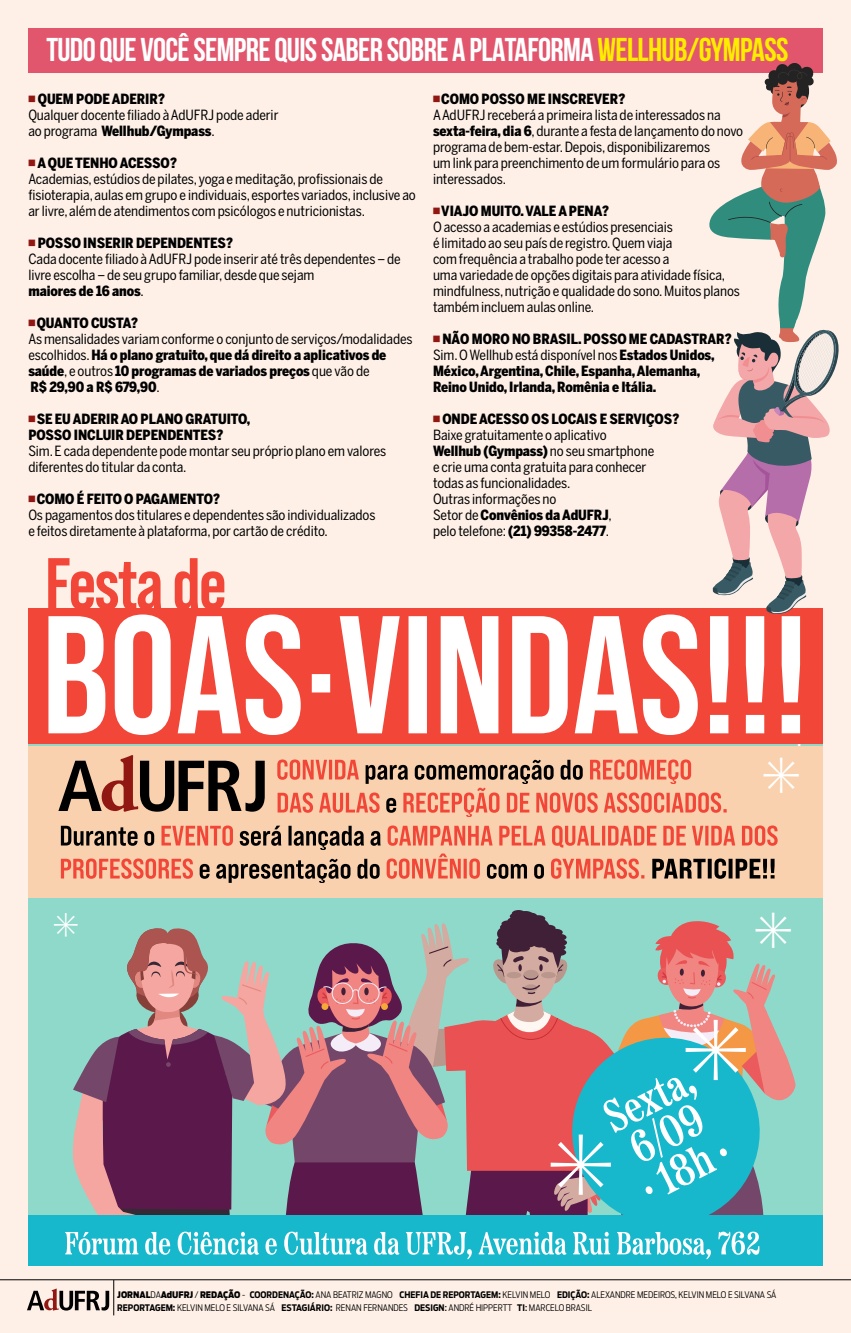
<style>
.page{position:relative;width:851px;height:1333px;background:#fff}
.page>*{position:absolute;margin:0;border:0;box-sizing:border-box;transform-origin:0 0}
.t1{font:700 33px "Bebas Neue";letter-spacing:-.02em;color:#fff}
.t2{font:14px/16px "Benton Sans Cond";letter-spacing:-.005em;color:#000}
.t3{font:900 14px/16px "Benton Sans Cond";letter-spacing:-.005em;color:#000}
.t4{font:300 9px/13px "Antenna Cond";color:#000}
.s1{color:#ffed00}
.s2{font-weight:900}
.s3{font-weight:400}
.s4{font-weight:700}
.s5{font-weight:500}
</style>
<div class="page">
<div style="left:0;top:0;width:850px;height:1332px;background:#fef0e7"></div>
<hr style="left:0;top:1279px;width:850px;height:1px;background:#000">
<svg style="left:27px;top:1288px;width:82px;height:22px"></svg>
<hr style="left:113px;top:1279px;width:1px;height:36px;background:#000">
<div style="left:28px;top:730px;width:794px;height:484px;background:#8fd9cb"></div>
<svg style="left:511px;top:910px;width:14px;height:6px"></svg>
<div style="left:28px;top:1214px;width:794px;height:51px;background:#18b8cc"></div>
<div style="left:28px;top:608px;width:794px;height:135px;background:#f24738"></div>
<svg style="left:48px;top:614px;width:752px;height:121px"></svg>
<div style="left:28px;top:746px;width:794px;height:151px;background:#f9d1ae"></div>
<svg style="left:48px;top:558px;width:176px;height:50px"></svg>
<div style="left:28px;top:28px;width:794px;height:44px;background:#e1566d"></div>
<svg style="left:709px;top:64px;width:129px;height:550px"></svg>
<svg style="left:48px;top:672px;width:39px;height:46px"></svg>
<svg style="left:223px;top:672px;width:49px;height:40px"></svg>
<svg style="left:397px;top:672px;width:23px;height:24px"></svg>
<svg style="left:41px;top:743px;width:775px;height:140px"></svg>
<svg style="left:54px;top:912px;width:741px;height:348px"></svg>
<h1 class="t1" style="left:46px;top:31px;width:743px">TUDO QUE VOCÊ SEMPRE QUIS SABER SOBRE A PLATAFORMA <span class="s1">WELLHUB/GYMPASS</span></h1>
<p class="t2" style="left:28px;top:90px;width:251px"><sup>■</sup> <span class="s2">QUEM PODE ADERIR?<br></span>Qualquer docente filiado à AdUFRJ pode aderir ao programa <span class="s2">Wellhub/Gympass</span>.</p>
<p class="t2" style="left:28px;top:154px;width:389px"><sup>■</sup> <span class="s2">A QUE TENHO ACESSO?<br></span>Academias, estúdios de pilates, yoga e meditação, profissionais de fisioterapia, aulas em grupo e individuais, esportes variados, inclusive ao ar livre, além de atendimentos com psicólogos e nutricionistas.</p>
<p class="t2" style="left:28px;top:234px;width:374px"><sup>■</sup> <span class="s2">POSSO INSERIR DEPENDENTES?<br></span>Cada docente filiado à AdUFRJ pode inserir até três dependentes – de livre escolha – de seu grupo familiar, desde que sejam<br><span class="s2">maiores de 16 anos</span>.</p>
<p class="t3" style="left:28px;top:314px;width:385px"><sup>■</sup> QUANTO CUSTA?<br><span class="s3">As mensalidades variam conforme o conjunto de serviços/modalidades escolhidos.</span> Há o plano gratuito, que dá direito a aplicativos de saúde<span class="s3">, e outros</span> 10 programas de variados preços <span class="s3">que vão de<br></span>R$ 29,90 a R$ 679,90<span class="s3">.</span></p>
<p class="t3" style="left:28px;top:410px;width:223px"><sup>■</sup> SE EU ADERIR AO PLANO GRATUITO,<br>POSSO INCLUIR DEPENDENTES?</p>
<p class="t2" style="left:28px;top:442px;width:359px">Sim. E cada dependente pode montar seu próprio plano em valores diferentes do titular da conta.</p>
<p class="t2" style="left:28px;top:490px;width:348px"><sup>■</sup> <span class="s2">COMO É FEITO O PAGAMENTO?<br></span>Os pagamentos dos titulares e dependentes são individualizados e feitos diretamente à plataforma, por cartão de crédito.</p>
<p class="t2" style="left:433px;top:90px;width:312px"><sup>■</sup> <span class="s2">COMO POSSO ME INSCREVER?<br></span>A AdUFRJ receberá a primeira lista de interessados na <span class="s2">sexta-feira, dia 6</span>, durante a festa de lançamento do novo programa de bem-estar. Depois, disponibilizaremos<br>um link para preenchimento de um formulário para os interessados.</p>
<p class="t2" style="left:433px;top:202px;width:308px"><sup>■</sup> <span class="s2">VIAJO MUITO. VALE A PENA?<br></span>O acesso a academias e estúdios presenciais<br>é limitado ao seu país de registro. Quem viaja<br>com frequência a trabalho pode ter acesso a<br>uma variedade de opções digitais para atividade física, mindfulness, nutrição e qualidade do sono. Muitos planos também incluem aulas online.</p>
<p class="t3" style="left:433px;top:330px;width:300px"><sup>■</sup> NÃO MORO NO BRASIL. POSSO ME CADASTRAR?<br><span class="s3">Sim. O Wellhub está disponível nos</span> Estados Unidos, México, Argentina, Chile, Espanha, Alemanha, Reino Unido, Irlanda, Romênia e Itália.</p>
<p class="t2" style="left:433px;top:410px;width:248px"><sup>■</sup> <span class="s2">ONDE ACESSO OS LOCAIS E SERVIÇOS?<br></span>Baixe gratuitamente o aplicativo<br><span class="s2">Wellhub (Gympass)</span> no seu smartphone<br>e crie uma conta gratuita para conhecer todas as funcionalidades.<br>Outras informações no<br>Setor de <span class="s2">Convênios da AdUFRJ</span>,<br>pelo telefone: <span class="s2">(21) 99358-2477</span>.</p>
<p class="t4" style="left:117px;top:1288px;width:660px"><span class="s2">JORNAL</span>DA<span class="s2">AdUFRJ</span> / <span class="s2">REDAÇÃO</span> - <span class="s4">COORDENAÇÃO:</span> ANA BEATRIZ MAGNO <span class="s4">CHEFIA DE REPORTAGEM:</span> KELVIN MELO <span class="s4">EDIÇÃO:</span> ALEXANDRE MEDEIROS, KELVIN MELO E SILVANA SÁ<br><span class="s4">REPORTAGEM:</span> KELVIN MELO E SILVANA SÁ <span class="s4">ESTAGIÁRIO:</span> RENAN FERNANDES <span class="s4">DESIGN</span><span class="s5">:</span> ANDRÉ HIPPERTT <span class="s4">TI</span><span class="s5">:</span> MARCELO BRASIL</p>
</div>
